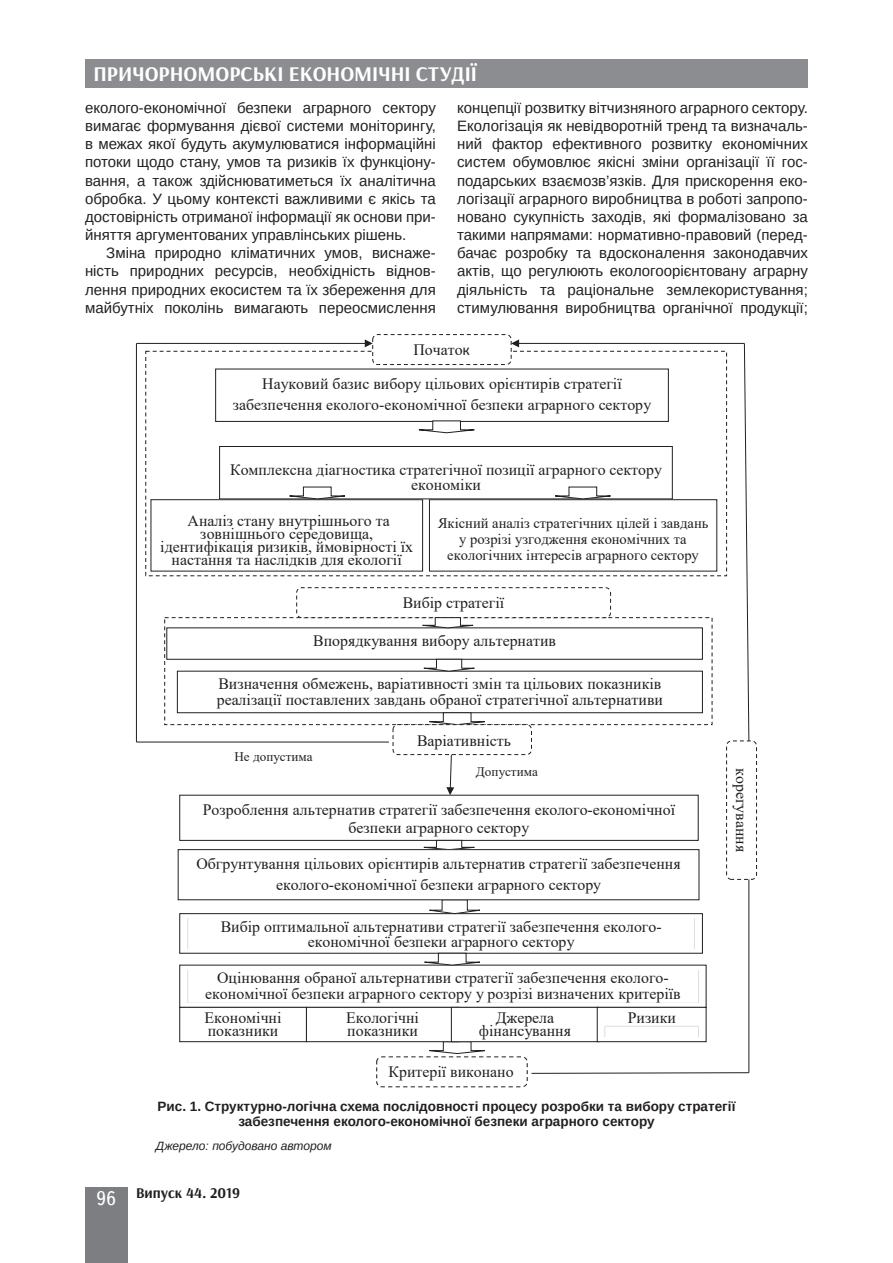
<style>
.page{position:relative;width:893px;height:1263px;background:#fff}
.page>*{position:absolute;margin:0;border:0;box-sizing:border-box;transform-origin:0 0}
.t1{font:700 21px "Arsenal";color:#fff}
.t2{font:15.9px/15.9px "Times New Roman";color:#231f20;text-align:center}
.Текст_основной_G{font:15px/18.1px "Arimo";color:#231f20;text-align:justify}
.t3{font:700 15px "Arsenal";color:#231f20}
.t4{font:14.55px/15.9px "Times New Roman";color:#231f20;text-align:center}
.Рисунок{font:700 13.5px/15px "Arimo";color:#231f20;text-align:center}
.t5{font:13.2px "Times New Roman";letter-spacing:.005em;color:#231f20}
.Джерело{font:italic 12px "Arimo";color:#231f20}
.s1{font-family:"Calibri"}
.s2{font-family:"Ukrainian Text";font-weight:400;font-size:19.5px;color:#fff}
</style>
<div class="page">
<div style="left:85px;top:59px;width:723px;height:29px;background:#8b8d90"></div>
<div style="left:85px;top:1186px;width:43px;height:76px;background:#7c7e81"></div>
<div style="left:219px;top:446px;width:454px;height:53px;border:1px solid #231f20"></div>
<div style="left:215px;top:368px;width:454px;height:54px;border:1px solid #231f20"></div>
<img style="left:216px;top:374px;width:452px;height:42px">
<div style="left:429px;top:499px;width:288px;height:73px;border:1px solid #231f20"></div>
<img style="left:430px;top:515px;width:286px;height:52px">
<div style="left:150px;top:499px;width:273px;height:73px;border:1px solid #231f20"></div>
<svg style="left:418px;top:420px;width:75px;height:14px"></svg>
<svg style="left:288px;top:486px;width:75px;height:14px"></svg>
<svg style="left:554px;top:486px;width:75px;height:14px"></svg>
<div style="left:372px;top:334px;width:140px;height:31px;background:#fff;border:1px dashed #231f20;border-radius:5px"></div>
<div style="left:164px;top:617px;width:548px;height:108px;border:1px dashed #231f20"></div>
<div style="left:166px;top:627px;width:537px;height:33px;border:1px solid #231f20"></div>
<div style="left:296px;top:587px;width:315px;height:31px;background:#fff;border:1px dashed #231f20;border-radius:5px"></div>
<div style="left:177px;top:671px;width:526px;height:42px;border:1px solid #231f20"></div>
<img style="left:180px;top:970px;width:526px;height:32px">
<div style="left:179px;top:795px;width:520px;height:46px;border:1px solid #231f20"></div>
<hr style="left:136px;top:741px;width:253px;height:1px;background:#231f20">
<svg style="left:428px;top:712px;width:75px;height:12px"></svg>
<div style="left:179px;top:913px;width:524px;height:41px;border:1px solid #231f20"></div>
<img style="left:180px;top:919px;width:522px;height:29px">
<div style="left:393px;top:724px;width:139px;height:31px;background:#fff;border:1px dashed #231f20;border-radius:5px"></div>
<svg style="left:428px;top:1042px;width:75px;height:12px"></svg>
<div style="left:179px;top:1007px;width:128px;height:35px;border:1px solid #231f20"></div>
<img style="left:180px;top:1012px;width:126px;height:24px">
<div style="left:376px;top:1056px;width:152px;height:31px;background:#fff;border:1px dashed #231f20;border-radius:5px"></div>
<svg style="left:423px;top:952px;width:75px;height:14px"></svg>
<div style="left:726px;top:740px;width:31px;height:140px;background:#fff;border:1px dashed #231f20;border-radius:5px"></div>
<img style="left:727px;top:748px;width:29px;height:124px">
<svg style="left:418px;top:617px;width:75px;height:12px"></svg>
<svg style="left:423px;top:658px;width:68px;height:14px"></svg>
<hr style="left:136px;top:343px;width:1px;height:399px;background:#231f20">
<svg style="left:446px;top:753px;width:8px;height:42px"></svg>
<hr style="left:136px;top:343px;width:230px;height:1px;background:#231f20">
<svg style="left:365px;top:339px;width:8px;height:8px"></svg>
<svg style="left:423px;top:839px;width:73px;height:10px"></svg>
<svg style="left:428px;top:900px;width:66px;height:15px"></svg>
<div style="left:306px;top:1007px;width:153px;height:35px;border:1px solid #231f20"></div>
<div style="left:451px;top:1007px;width:147px;height:35px;background:#fff"></div>
<div style="left:451px;top:1007px;width:148px;height:35px;border:1px solid #231f20"></div>
<img style="left:452px;top:1012px;width:145px;height:24px">
<div style="left:597px;top:1007px;width:110px;height:35px;border:1px solid #231f20"></div>
<svg style="left:531px;top:1072px;width:219px;height:2px"></svg>
<hr style="left:748px;top:879px;width:1px;height:194px;background:#231f20">
<svg style="left:743px;top:342px;width:7px;height:400px"></svg>
<hr style="left:518px;top:343px;width:226px;height:1px;background:#231f20">
<svg style="left:511px;top:339px;width:8px;height:8px"></svg>
<div style="left:178px;top:849px;width:521px;height:51px;border:1px solid #231f20"></div>
<h1 class="t1" style="left:94px;top:61px;width:385px">ПРИЧОРНОМОРСЬКІ ЕКОНОМІЧНІ СТУДІЇ</h1>
<p class="Текст_основной_G" style="left:85px;top:99px;width:352px">еколого-економічної безпеки аграрного сектору вимагає формування дієвої системи моніторингу, в межах якої будуть акумулюватися інформаційні потоки щодо стану, умов та ризиків їх функціону&shy;вання, а також здійснюватиметься їх аналітична обробка. У цьому контексті важливими є якісь та достовірність отриманої інформації як основи при&shy;йняття аргументованих управлінських рішень.</p>
<p class="Текст_основной_G" style="left:85px;top:244px;width:352px;text-indent:21px">Зміна природно кліматичних умов, виснаже&shy;ність природних ресурсів, необхідність віднов&shy;лення природних екосистем та їх збереження для майбутніх поколінь вимагають переосмислення</p>
<p class="Текст_основной_G" style="left:457px;top:99px;width:352px">концепції розвитку вітчизняного аграрного сектору.<br>Екологізація як невідворотній тренд та визначаль&shy;ний фактор ефективного розвитку економічних систем обумовлює якісні зміни організації її гос&shy;подарських взаємозв’язків. Для прискорення еко&shy;логізації аграрного виробництва в роботі запропо&shy;новано сукупність заходів, які формалізовано за такими напрямами: нормативно-правовий (перед&shy;бачає розробку та вдосконалення законодавчих актів, що регулюють екологоорієнтовану аграрну діяльність та раціональне землекористування; стимулювання виробництва органічної продукції;</p>
<p class="t2" style="left:413px;top:342px;width:58px">Почато<span class="s1">к</span></p>
<p class="t2" style="left:233px;top:372px;width:420px;line-height:21px">Науковий базис вибору цільових орієнтирів стратегії забезпечення еколого-економічної безпеки аграрного сектору</p>
<p class="t2" style="left:230px;top:461px;width:434px">Комплексна діагностика стратегічної позиції аграрного сектору економіки</p>
<p class="t2" style="left:160px;top:513px;width:254px;line-height:13.2px">Аналіз стану внутрішнього та зовнішнього середовища, ідентифікація ризиків, ймовірності їх настання та наслідків для екології</p>
<p class="t4" style="left:438px;top:514px;width:272px">Якісний аналіз стратегічних цілей і завдань у розрізі узгодження економічних та екологічних інтересів аграрного сектору</p>
<p class="t2" style="left:403px;top:594px;width:103px">Вибір стратегії</p>
<p class="t2" style="left:313px;top:632px;width:244px">Впорядкування вибору альтернатив</p>
<p class="t2" style="left:217px;top:675px;width:448px;text-align:left">Визначення обмежень, варіативності змін та цільових показників реалізації поставлених завдань обраної стратегічної альтернативи</p>
<p class="t5" style="left:234px;top:747px;width:80px">Не допустима</p>
<p class="t2" style="left:417px;top:732px;width:96px">Варіативність</p>
<p class="t5" style="left:476px;top:762px;width:64px">Допустима</p>
<p class="t2" style="left:203px;top:800px;width:474px;line-height:18.1px">Розроблення альтернатив стратегії забезпечення еколого-економічної безпеки аграрного сектору</p>
<p class="t2" style="left:196px;top:853px;width:486px;line-height:20.9px">Обгрунтування цільових орієнтирів альтернатив стратегії забезпечення еколого-економічної безпеки аграрного сектору</p>
<p class="t2" style="left:221px;top:918px;width:442px">Вибір оптимальної альтернативи стратегії забезпечення еколого&shy;економічної безпеки аграрного сектору</p>
<p class="t2" style="left:205px;top:969px;width:477px">Оцінювання обраної альтернативи стратегії забезпечення еколого&shy;економічної безпеки аграрного сектору у розрізі визначених критеріїв</p>
<p class="t2" style="left:204px;top:1010px;width:79px;line-height:13.4px;text-align:left">Економічні показники</p>
<p class="t2" style="left:346px;top:1010px;width:74px;line-height:13.4px;text-align:left">Екологічні показники</p>
<p class="t2" style="left:479px;top:1010px;width:94px;line-height:13.4px">Джерела фінансування</p>
<p class="t2" style="left:628px;top:1009px;width:50px">Ризики</p>
<p class="t2" style="left:389px;top:1063px;width:127px">Критерії виконано</p>
<p class="t2" style="left:750px;top:768px;width:85px;rotate:90deg">корегування</p>
<p class="Рисунок" style="left:158px;top:1099px;width:579px">Рис. 1. Структурно-логічна схема послідовності процесу розробки та вибору стратегії забезпечення еколого-економічної безпеки аграрного сектору</p>
<p class="Джерело" style="left:156px;top:1137px;width:177px">Джерело: побудовано автором</p>
<p class="t3" style="left:96px;top:1183px;width:146px"><span class="s2">96</span> Випуск 44. 2019</p>
</div>
